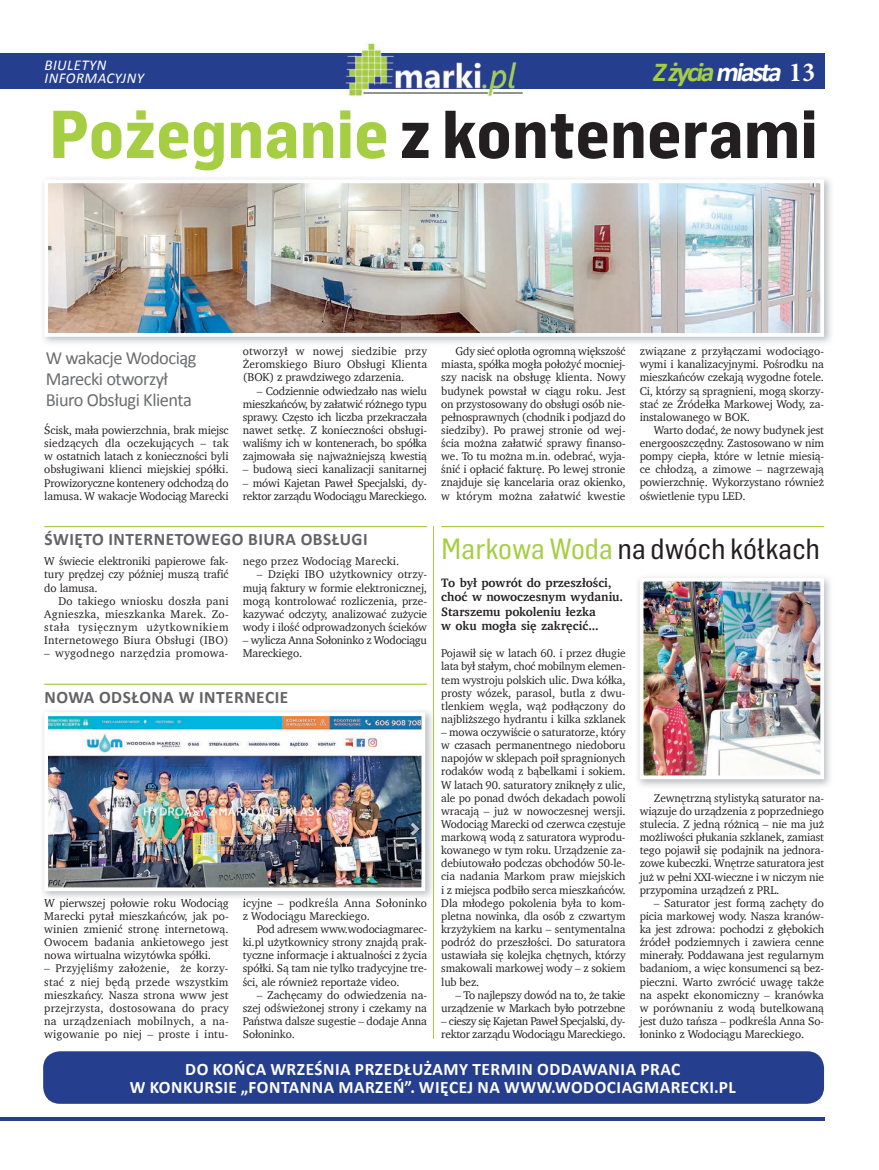
<style>
.page{position:relative;width:879px;height:1170px;background:#fff}
.page>*{position:absolute;margin:0;border:0;box-sizing:border-box;transform-origin:0 0}
.t1{font:700 66.25px "Flama Table Pl";color:#231f20}
.t2{font:28.75px "Flama Table Pl Basic";color:#231f20}
.t3{font:italic 700 27.5px "Calibri";color:#a5ce43}
.t4{font:18.62px/21.2px "Calibri";letter-spacing:-.025em;color:#6c6d70}
.t5{font:700 17.5px/17.5px "Calibri";letter-spacing:.03em;color:#fff;text-align:center}
.t6{font:700 17.5px "Calibri";letter-spacing:.03em;color:#636366}
.t7{font:italic 15px/12.5px "Calibri";letter-spacing:.03em;color:#fff}
.t8{font:700 12.5px/14.2px "Charter";color:#231f20}
.t9{font:11.5px/13.1px "Charter";letter-spacing:-.01em;color:#231f20;text-align:justify}
.t10{font:11.5px "Charter";letter-spacing:.015em;color:#231f20}
.t11{font:11.5px/13.1px "Charter";letter-spacing:-.03em;color:#231f20}
.t12{font:11.5px "Charter";letter-spacing:.02em;color:#231f20}
.t13{font:11.5px "Charter";letter-spacing:.045em;color:#231f20}
.t14{font:11.5px "Charter";letter-spacing:.025em;color:#231f20}
.s1{color:#a5ce43}
.s2{color:#fff}
.s3{font-family:"Minion Pro";font-style:normal;font-stretch:condensed;color:#fff}
</style>
<div class="page">
<div style="left:0;top:53px;width:824px;height:35px;background:#253f8e"></div>
<hr style="left:0;top:1117px;width:824px;height:3px;background:#253f8e">
<img style="left:346px;top:43px;width:177px;height:53px">
<img style="left:346px;top:53px;width:177px;height:35px">
<hr style="left:441px;top:526px;width:383px;height:1px;background:#a5ce43">
<hr style="left:433px;top:526px;width:1px;height:512px;background:#a5ce43">
<img style="left:49px;top:184px;width:770px;height:148px">
<div style="left:44px;top:179px;width:780px;height:158px;border:4px solid #fff"></div>
<hr style="left:44px;top:683px;width:383px;height:1px;background:#a5ce43">
<img style="left:43px;top:711px;width:389px;height:187px">
<img style="left:44px;top:898px;width:173px;height:2px">
<img style="left:243px;top:898px;width:174px;height:2px">
<img style="left:49px;top:717px;width:371px;height:169px">
<div style="left:44px;top:712px;width:381px;height:179px;border:4px solid #fff"></div>
<hr style="left:44px;top:526px;width:383px;height:1px;background:#a5ce43">
<img style="left:645px;top:582px;width:174px;height:192px">
<div style="left:640px;top:577px;width:184px;height:202px;border:4px solid #fff"></div>
<div style="left:45px;top:1053px;width:777px;height:48px;background:#253f8e;border-radius:15px"></div>
<div style="left:43px;top:1051px;width:781px;height:52px;border:4px solid #253f8e;border-radius:15px"></div>
<p class="t7" style="left:45px;top:58px;width:101px">BIULETYN<br>INFORMACYJNY</p>
<p class="t1" style="left:49px;top:96px;width:770px"><span class="s1">Pożegnanie</span> z kontenerami</p>
<p class="t3" style="left:652px;top:55px;width:164px">Zżycia<span class="s2">miasta</span> <span class="s3">1 3</span></p>
<p class="t4" style="left:46px;top:346px;width:152px">W wakacje Wodociąg<br>Marecki otworzył<br>Biuro Obsługi Klienta</p>
<p class="t9" style="left:44px;top:423px;width:186px">Ścisk, mała powierzchnia, brak miejsc siedzących dla oczekujących – tak w ostatnich latach z konieczności byli obsługiwani klienci miejskiej spółki.<br>Prowizoryczne kontenery odchodzą do lamusa. W wakacje Wodociąg Marecki</p>
<p class="t9" style="left:243px;top:344px;width:186px">otworzył w nowej siedzibie przy Żeromskiego Biuro Obsługi Klienta (BOK) z prawdziwego zdarzenia.</p>
<p class="t9" style="left:243px;top:384px;width:186px;text-indent:14px">– Codziennie odwiedzało nas wielu mieszkańców, by załatwić różnego typu sprawy. Często ich liczba przekraczała nawet setkę. Z konieczności obsługi&shy;waliśmy ich w kontenerach, bo spółka zajmowała się najważniejszą kwestią</p>
<p class="t9" style="left:243px;top:462px;width:186px">– budową sieci kanalizacji sanitarnej</p>
<p class="t9" style="left:243px;top:476px;width:186px">– mówi Kajetan Paweł Specjalski, dy&shy;rektor zarządu Wodociągu Mareckiego.</p>
<p class="t6" style="left:45px;top:528px;width:325px">ŚWIĘTO INTERNETOWEGO BIURA OBSŁUGI</p>
<p class="t9" style="left:44px;top:554px;width:186px">W świecie elektroniki papierowe fak-</p>
<p class="t9" style="left:44px;top:568px;width:186px">tury prędzej czy później muszą trafić</p>
<p class="t9" style="left:44px;top:581px;width:55px">do lamusa.</p>
<p class="t12" style="left:58px;top:591px;width:172px">Do takiego wniosku doszła pani</p>
<p class="t12" style="left:44px;top:604px;width:186px">Agnieszka, mieszkanka Marek. Zo-</p>
<p class="t13" style="left:44px;top:617px;width:186px">stała tysięcznym użytkownikiem</p>
<p class="t10" style="left:44px;top:630px;width:186px">Internetowego Biura Obsługi (IBO)</p>
<p class="t14" style="left:44px;top:643px;width:186px">– wygodnego narzędzia promowa-</p>
<p class="t10" style="left:243px;top:551px;width:158px">nego przez Wodociąg Marecki.</p>
<p class="t9" style="left:243px;top:567px;width:186px;text-indent:14px">– Dzięki IBO użytkownicy otrzy&shy;mują faktury w formie elektronicznej, mogą kontrolować rozliczenia, prze&shy;kazywać odczyty, analizować zużycie wody i ilość odprowadzonych ścieków</p>
<p class="t9" style="left:243px;top:633px;width:186px">– wylicza Anna Sołoninko z Wodociągu<br>Mareckiego.</p>
<p class="t6" style="left:45px;top:686px;width:245px">NOWA ODSŁONA W INTERNECIE</p>
<p class="t9" style="left:44px;top:896px;width:186px">W pierwszej połowie roku Wodociąg Marecki pytał mieszkańców, jak po&shy;winien zmienić stronę internetową.<br>Owocem badania ankietowego jest nowa wirtualna wizytówka spółki.</p>
<p class="t9" style="left:44px;top:961px;width:186px">– Przyjęliśmy założenie, że korzy&shy;stać z niej będą przede wszystkim mieszkańcy. Nasza strona www jest przejrzysta, dostosowana do pracy na urządzeniach mobilnych, a na&shy;wigowanie po niej – proste i intu-</p>
<p class="t10" style="left:243px;top:892px;width:186px">icyjne – podkreśla Anna Sołoninko</p>
<p class="t9" style="left:243px;top:909px;width:129px">z Wodociągu Mareckiego.</p>
<p class="t9" style="left:257px;top:922px;width:172px">Pod adresem www.wodociagmarec-</p>
<p class="t9" style="left:243px;top:935px;width:186px">ki.pl użytkownicy strony znajdą prak-</p>
<p class="t9" style="left:243px;top:948px;width:186px">tyczne informacje i aktualności z życia</p>
<p class="t9" style="left:243px;top:961px;width:186px">spółki. Są tam nie tylko tradycyjne tre-</p>
<p class="t9" style="left:243px;top:974px;width:158px">ści, ale również reportaże video.</p>
<p class="t9" style="left:243px;top:987px;width:186px;text-indent:14px">– Zachęcamy do odwiedzenia na&shy;szej odświeżonej strony i czekamy na Państwa dalsze sugestie – dodaje Anna Sołoninko.</p>
<p class="t9" style="left:441px;top:344px;width:186px;text-indent:14px">Gdy sieć oplotła ogromną większość miasta, spółka mogła położyć mocniej&shy;szy nacisk na obsługę klienta. Nowy budynek powstał w ciągu roku. Jest on przystosowany do obsługi osób nie&shy;pełnosprawnych (chodnik i podjazd do siedziby). Po prawej stronie od wej&shy;ścia można załatwić sprawy finanso&shy;we. To tu można m.in. odebrać, wyja&shy;śnić i opłacić fakturę. Po lewej stronie znajduje się kancelaria oraz okienko, w którym można załatwić kwestie</p>
<p class="t9" style="left:640px;top:344px;width:186px">związane z przyłączami wodociągo-</p>
<p class="t9" style="left:640px;top:357px;width:186px">wymi i kanalizacyjnymi. Pośrodku na</p>
<p class="t9" style="left:640px;top:371px;width:186px">mieszkańców czekają wygodne fotele.</p>
<p class="t9" style="left:640px;top:384px;width:186px">Ci, którzy są spragnieni, mogą skorzy-</p>
<p class="t9" style="left:640px;top:397px;width:186px">stać ze Źródełka Markowej Wody, za-</p>
<p class="t9" style="left:640px;top:410px;width:112px">instalowanego w BOK.</p>
<p class="t9" style="left:654px;top:423px;width:172px">Warto dodać, że nowy budynek jest</p>
<p class="t9" style="left:640px;top:436px;width:186px">energooszczędny. Zastosowano w nim</p>
<p class="t9" style="left:640px;top:449px;width:186px">pompy ciepła, które w letnie miesią-</p>
<p class="t9" style="left:640px;top:462px;width:186px">ce chłodzą, a zimowe – nagrzewają</p>
<p class="t9" style="left:640px;top:476px;width:186px">powierzchnię. Wykorzystano również</p>
<p class="t9" style="left:640px;top:489px;width:107px">oświetlenie typu LED.</p>
<p class="t2" style="left:441px;top:532px;width:380px"><span class="s1">Markowa Woda</span> na dwóch kółkach</p>
<p class="t8" style="left:441px;top:575px;width:183px">To był powrót do przeszłości, choć w nowoczesnym wydaniu.<br>Starszemu pokoleniu łezka<br>w oku mogła się zakręcić...</p>
<p class="t9" style="left:441px;top:646px;width:186px">Pojawił się w latach 60. i przez długie lata był stałym, choć mobilnym elemen&shy;tem wystroju polskich ulic. Dwa kółka, prosty wózek, parasol, butla z dwu&shy;tlenkiem węgla, wąż podłączony do najbliższego hydrantu i kilka szklanek</p>
<p class="t9" style="left:441px;top:725px;width:186px">– mowa oczywiście o saturatorze, który w czasach permanentnego niedoboru napojów w sklepach poił spragnionych rodaków wodą z bąbelkami i sokiem.<br>W latach 90. saturatory zniknęły z ulic, ale po ponad dwóch dekadach powoli wracają – już w nowoczesnej wersji.<br>Wodociąg Marecki od czerwca częstuje markową wodą z saturatora wyprodu&shy;kowanego w tym roku. Urządzenie za&shy;debiutowało podczas obchodów 50-le&shy;cia nadania Markom praw miejskich i z miejsca podbiło serca mieszkańców.<br>Dla młodego pokolenia była to kom&shy;pletna nowinka, dla osób z czwartym krzyżykiem na karku – sentymentalna podróż do przeszłości. Do saturatora ustawiała się kolejka chętnych, którzy smakowali markowej wody – z sokiem lub bez.</p>
<p class="t9" style="left:441px;top:988px;width:186px;text-align:right">– To najlepszy dowód na to, że takie urządzenie w Markach było potrzebne</p>
<p class="t11" style="left:441px;top:1014px;width:186px">– cieszy się Kajetan Paweł Specjalski, dy&shy;rektor zarządu Wodociągu Mareckiego.</p>
<p class="t9" style="left:640px;top:791px;width:186px;text-indent:14px">Zewnętrzną stylistyką saturator na&shy;wiązuje do urządzenia z poprzedniego stulecia. Z jedną różnicą – nie ma już możliwości płukania szklanek, zamiast tego pojawił się podajnik na jednora&shy;zowe kubeczki. Wnętrze saturatora jest już w pełni XXI-wieczne i w niczym nie przypomina urządzeń z PRL.</p>
<p class="t9" style="left:640px;top:896px;width:186px;text-indent:14px">– Saturator jest formą zachęty do picia markowej wody. Nasza kranów&shy;ka jest zdrowa: pochodzi z głębokich źródeł podziemnych i zawiera cenne minerały. Poddawana jest regularnym badaniom, a więc konsumenci są bez&shy;pieczni. Warto zwrócić uwagę także na aspekt ekonomiczny – kranówka w porównaniu z wodą butelkowaną jest dużo tańsza – podkreśla Anna So&shy;łoninko z Wodociągu Mareckiego.</p>
<p class="t5" style="left:130px;top:1059px;width:608px">DO KOŃCA WRZEŚNIA PRZEDŁUŻAMY TERMIN ODDAWANIA PRAC<br>W KONKURSIE „FONTANNA MARZEŃ”. WIĘCEJ NA WWW.WODOCIAGMARECKI.PL</p>
</div>
